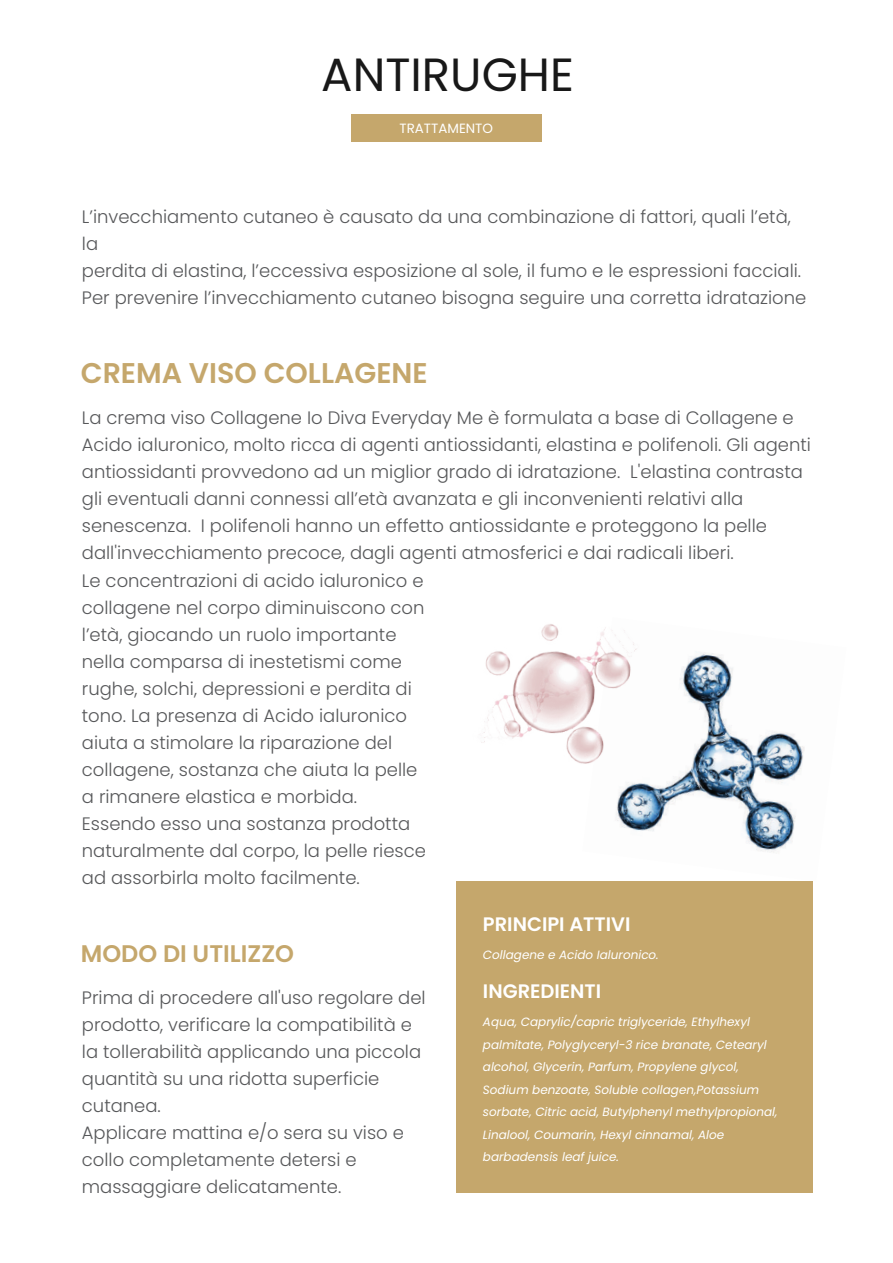
<style>
.page{position:relative;width:893px;height:1263px;background:#fff}
.page>*{position:absolute;margin:0;border:0;box-sizing:border-box;transform-origin:0 0}
.t1{font:46.5px "Poppins";color:#181818}
.t2{font:600 28.5px "Poppins";color:#c5a76c}
.t3{font:600 24px "Poppins";color:#c5a76c}
.t4{font:600 19.5px "Poppins";color:#fff}
.t5{font:300 18px/27px "Poppins";color:#57585a}
.t6{font:13.35px "Poppins";color:#fff}
.t7{font:italic 12px/22.5px "Poppins";color:#fff}
</style>
<div class="page">
<div style="left:456px;top:881px;width:357px;height:312px;background:#c5a76c"></div>
<img style="left:481px;top:624px;width:101px;height:140px">
<img style="left:582px;top:627px;width:223px;height:226px">
<div style="left:351px;top:114px;width:191px;height:28px;background:#c5a76c"></div>
<h1 class="t1" style="left:321px;top:48px;width:254px">ANTIRUGHE</h1>
<p class="t6" style="left:399px;top:120px;width:95px">TRATTAMENTO</p>
<p class="t5" style="left:82px;top:203px;width:726px">L’invecchiamento cutaneo è causato da una combinazione di fattori, quali l’età, la<br>perdita di elastina, l’eccessiva esposizione al sole, il fumo e le espressioni facciali.<br>Per prevenire l’invecchiamento cutaneo bisogna seguire una corretta idratazione</p>
<h2 class="t2" style="left:81px;top:357px;width:348px">CREMA VISO COLLAGENE</h2>
<p class="t5" style="left:82px;top:404px;width:731px">La crema viso Collagene Io Diva Everyday Me è formulata a base di Collagene e Acido ialuronico, molto ricca di agenti antiossidanti, elastina e polifenoli. Gli agenti antiossidanti provvedono ad un miglior grado di idratazione. L'elastina contrasta gli eventuali danni connessi all’età avanzata e gli inconvenienti relativi alla senescenza. I polifenoli hanno un effetto antiossidante e proteggono la pelle dall'invecchiamento precoce, dagli agenti atmosferici e dai radicali liberi.</p>
<p class="t5" style="left:82px;top:567px;width:346px">Le concentrazioni di acido ialuronico e collagene nel corpo diminuiscono con l’età, giocando un ruolo importante nella comparsa di inestetismi come rughe, solchi, depressioni e perdita di tono. La presenza di Acido ialuronico aiuta a stimolare la riparazione del collagene, sostanza che aiuta la pelle a rimanere elastica e morbida.<br>Essendo esso una sostanza prodotta naturalmente dal corpo, la pelle riesce ad assorbirla molto facilmente.</p>
<h3 class="t3" style="left:81px;top:940px;width:215px">MODO DI UTILIZZO</h3>
<p class="t5" style="left:82px;top:984px;width:345px">Prima di procedere all'uso regolare del prodotto, verificare la compatibilità e la tollerabilità applicando una piccola quantità su una ridotta superficie cutanea.<br>Applicare mattina e/o sera su viso e collo completamente detersi e massaggiare delicatamente.</p>
<p class="t4" style="left:483px;top:912px;width:149px">PRINCIPI ATTIVI</p>
<p class="t7" style="left:483px;top:944px;width:177px">Collagene e Acido Ialuronico.</p>
<p class="t4" style="left:483px;top:980px;width:120px">INGREDIENTI</p>
<p class="t7" style="left:483px;top:1011px;width:296px">Aqua, Caprylic/capric triglyceride, Ethylhexyl palmitate, Polyglyceryl-3 rice branate, Cetearyl alcohol, Glycerin, Parfum, Propylene glycol, Sodium benzoate, Soluble collagen,Potassium sorbate, Citric acid, Butylphenyl methylpropional, Linalool, Coumarin, Hexyl cinnamal, Aloe barbadensis leaf juice.</p>
</div>
